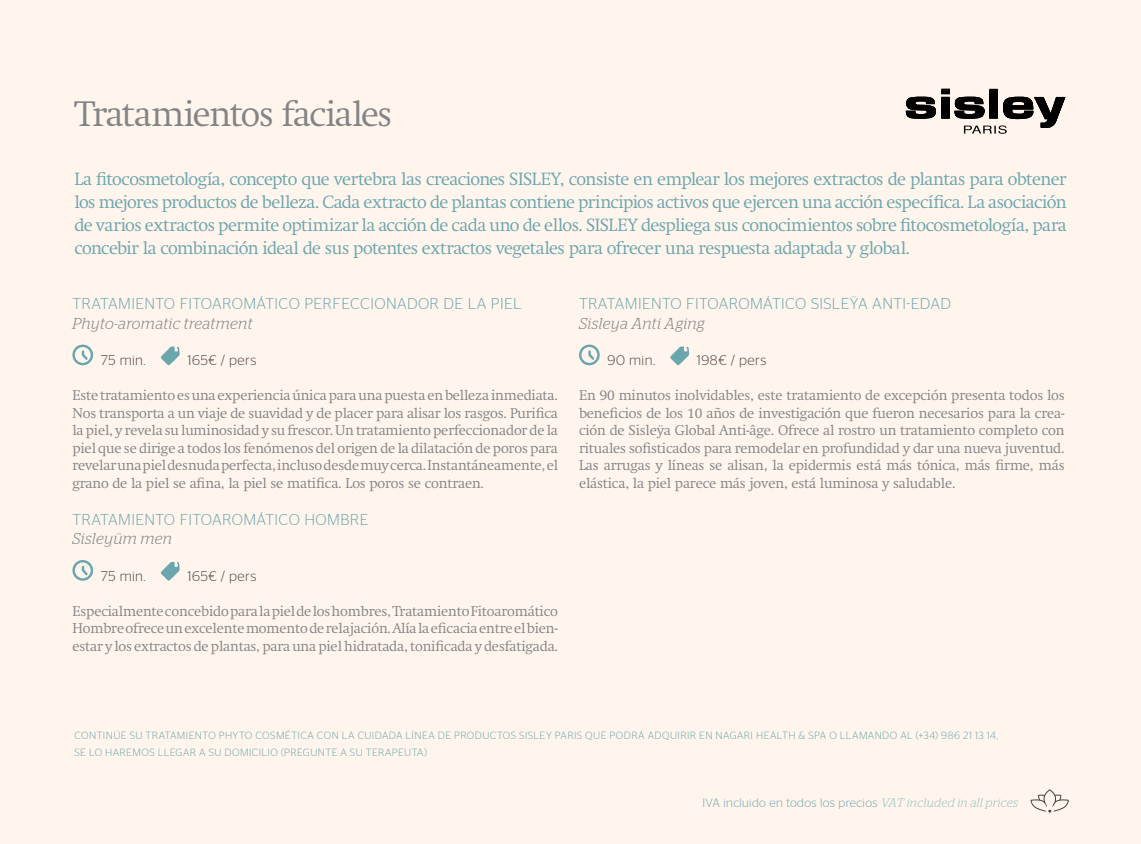
<style>
.page{position:relative;width:1141px;height:844px;background:#fff}
.page>*{position:absolute;margin:0;border:0;box-sizing:border-box;transform-origin:0 0}
.t1{font:300 35px "Swift";letter-spacing:-.035em;color:#838486}
.t2{font:300 17.5px/22.8px "Swift";letter-spacing:-.03em;color:#6ba5ad;text-align:justify}
.t3{font:300 15.75px "Stag Sans";letter-spacing:.025em;color:#6ba5ad}
.t4{font:italic 300 15.75px "Stag";letter-spacing:.025em;color:#838486}
.t5{font:300 14px/17.5px "Swift";letter-spacing:-.01em;color:#838486;text-align:justify}
.t6{font:300 14px "Stag Sans";letter-spacing:.035em;color:#434345}
.t7{font:300 12.25px "Stag Sans";letter-spacing:.025em;color:#6ba5ad}
.t8{font:300 10.5px/17.5px "Stag Sans";letter-spacing:.04em;color:#6ba5ad}
.s1{font-family:"Stag";font-style:italic;color:#98c0c4}
</style>
<div class="page">
<div style="left:0;top:0;width:1141px;height:843px;background:#fff5ec"></div>
<svg style="left:72px;top:344px;width:21px;height:21px"></svg>
<svg style="left:161px;top:346px;width:19px;height:19px"></svg>
<svg style="left:72px;top:560px;width:21px;height:20px"></svg>
<svg style="left:161px;top:562px;width:19px;height:18px"></svg>
<svg style="left:579px;top:344px;width:21px;height:21px"></svg>
<svg style="left:670px;top:346px;width:19px;height:19px"></svg>
<svg style="left:905px;top:88px;width:161px;height:46px"></svg>
<svg style="left:1031px;top:789px;width:38px;height:24px"></svg>
<h1 class="t1" style="left:74px;top:93px;width:319px">Tratamientos faciales</h1>
<p class="t2" style="left:74px;top:168px;width:994px">La fitocosmetología, concepto que vertebra las creaciones SISLEY, consiste en emplear los mejores extractos de plantas para obtener los mejores productos de belleza. Cada extracto de plantas contiene principios activos que ejercen una acción específica. La asociación de varios extractos permite optimizar la acción de cada uno de ellos. SISLEY despliega sus conocimientos sobre fitocosmetología, para concebir la combinación ideal de sus potentes extractos vegetales para ofrecer una respuesta adaptada y global.</p>
<p class="t3" style="left:72px;top:295px;width:451px">TRATAMIENTO FITOAROMÁTICO PERFECCIONADOR DE LA PIEL</p>
<p class="t4" style="left:72px;top:314px;width:182px">Phyto-aromatic treatment</p>
<p class="t6" style="left:101px;top:352px;width:46px">75 min.</p>
<p class="t6" style="left:187px;top:352px;width:70px">165€ / pers</p>
<p class="t5" style="left:72px;top:387px;width:487px">Este tratamiento es una experiencia única para una puesta en belleza inmediata.<br>Nos transporta a un viaje de suavidad y de placer para alisar los rasgos. Purifica la piel, y revela su luminosidad y su frescor. Un tratamiento perfeccionador de la piel que se dirige a todos los fenómenos del origen de la dilatación de poros para revelar una piel desnuda perfecta, incluso desde muy cerca. Instantáneamente, el grano de la piel se afina, la piel se matifica. Los poros se contraen.</p>
<p class="t3" style="left:72px;top:510px;width:298px">TRATAMIENTO FITOAROMÁTICO HOMBRE</p>
<p class="t4" style="left:72px;top:529px;width:101px">Sisleyüm men</p>
<p class="t6" style="left:101px;top:568px;width:46px">75 min.</p>
<p class="t6" style="left:187px;top:568px;width:70px">165€ / pers</p>
<p class="t5" style="left:72px;top:602px;width:487px">Especialmente concebido para la piel de los hombres, Tratamiento Fitoaromático Hombre ofrece un excelente momento de relajación. Alía la eficacia entre el bien&shy;estar y los extractos de plantas, para una piel hidratada, tonificada y desfatigada.</p>
<p class="t3" style="left:579px;top:295px;width:373px">TRATAMIENTO FITOAROMÁTICO SISLEŸA ANTI-EDAD</p>
<p class="t4" style="left:579px;top:314px;width:127px">Sisleya Anti Aging</p>
<p class="t6" style="left:607px;top:352px;width:49px">90 min.</p>
<p class="t6" style="left:697px;top:352px;width:71px">198€ / pers</p>
<p class="t5" style="left:579px;top:387px;width:487px">En 90 minutos inolvidables, este tratamiento de excepción presenta todos los beneficios de los 10 años de investigación que fueron necesarios para la crea&shy;ción de Sisleÿa Global Anti-âge. Ofrece al rostro un tratamiento completo con rituales sofisticados para remodelar en profundidad y dar una nueva juventud.<br>Las arrugas y líneas se alisan, la epidermis está más tónica, más firme, más elástica, la piel parece más joven, está luminosa y saludable.</p>
<p class="t8" style="left:74px;top:725px;width:925px">CONTINÚE SU TRATAMIENTO PHYTO COSMÉTICA CON LA CUIDADA LÍNEA DE PRODUCTOS SISLEY PARIS QUE PODRÁ ADQUIRIR EN NAGARI HEALTH &amp; SPA O LLAMANDO AL (+34) 986 21 13 14,<br>SE LO HAREMOS LLEGAR A SU DOMICILIO (PREGUNTE A SU TERAPEUTA)</p>
<p class="t7" style="left:702px;top:796px;width:317px">IVA incluido en todos los precios <span class="s1">VAT included in all prices</span></p>
</div>
